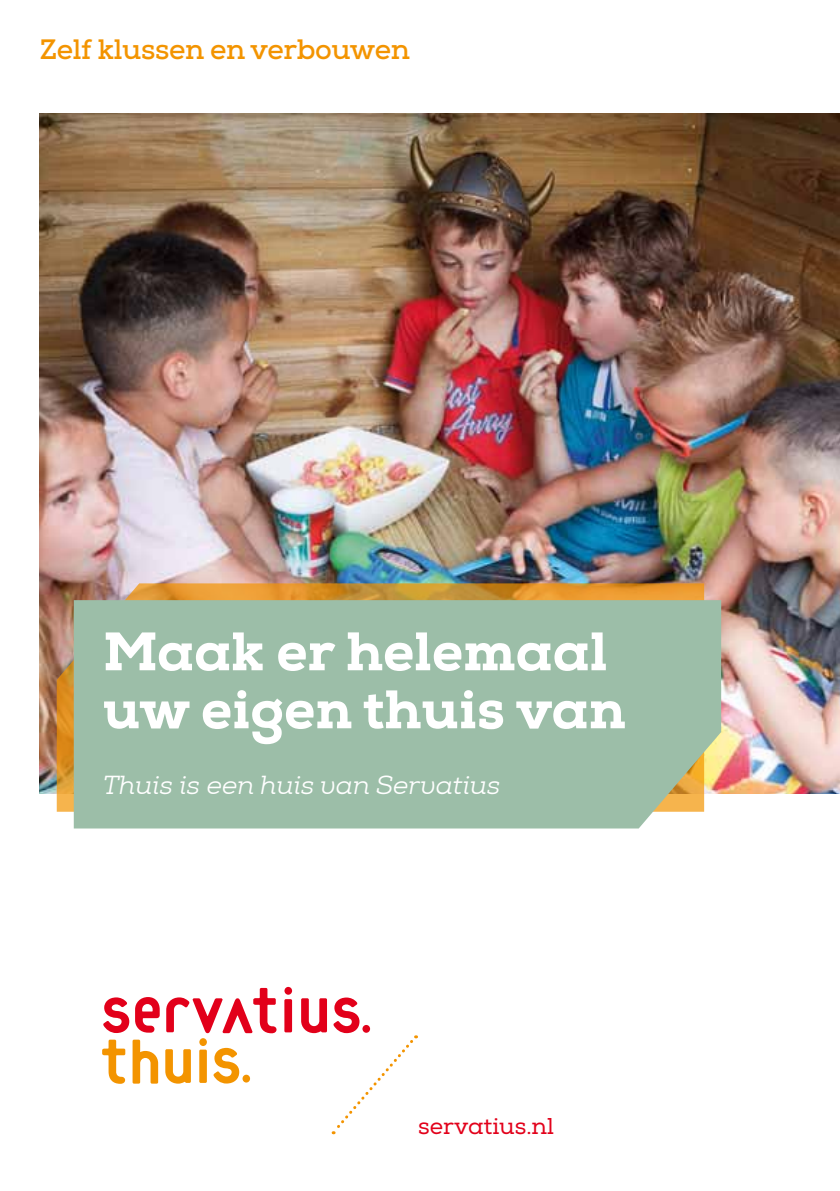
<style>
.page{position:relative;width:840px;height:1191px;background:#fff}
.page>*{position:absolute;margin:0;border:0;box-sizing:border-box;transform-origin:0 0}
.t1{font:800 54px/58px "Nexa Slab";color:#fff}
.t2{font:700 28px "Nexa Slab";letter-spacing:-.01em;color:#f39400}
.t3{font:italic 26px "Nexa Slab";color:#fff}
.t4{font:22.8px "Nexa Slab";color:#e2001a}
</style>
<div class="page">
<img style="left:40px;top:113px;width:799px;height:681px">
<svg style="left:213px;top:1047px;width:26px;height:36px"></svg>
<div style="left:199px;top:1038px;width:8px;height:8px;background:#f39400;border-radius:50%"></div>
<div style="left:242px;top:1074px;width:8px;height:8px;background:#f39400;border-radius:50%"></div>
<div style="left:199px;top:1049px;width:8px;height:34px;background:#f39400;border-radius:2px"></div>
<svg style="left:165px;top:1049px;width:26px;height:34px"></svg>
<svg style="left:102px;top:1039px;width:56px;height:44px"></svg>
<svg style="left:135px;top:997px;width:25px;height:35px"></svg>
<svg style="left:103px;top:997px;width:26px;height:36px"></svg>
<div style="left:284px;top:987px;width:8px;height:7px;background:#e2001a;border-radius:50%"></div>
<div style="left:284px;top:999px;width:8px;height:33px;background:#e2001a;border-radius:2px"></div>
<svg style="left:301px;top:997px;width:115px;height:137px"></svg>
<svg style="left:166px;top:988px;width:111px;height:45px"></svg>
<img style="left:57px;top:583px;width:646px;height:228px">
<div style="left:74px;top:600px;width:646px;height:228px;background:#9cbea8"></div>
<p class="t2" style="left:40px;top:33px;width:371px">Zelf klussen en verbouwen</p>
<p class="t1" style="left:103px;top:623px;width:524px">Maak er helemaal uw eigen thuis van</p>
<p class="t3" style="left:103px;top:770px;width:398px">Thuis is een huis van Servatius</p>
<p class="t4" style="left:418px;top:1112px;width:137px">servatius.nl</p>
</div>
